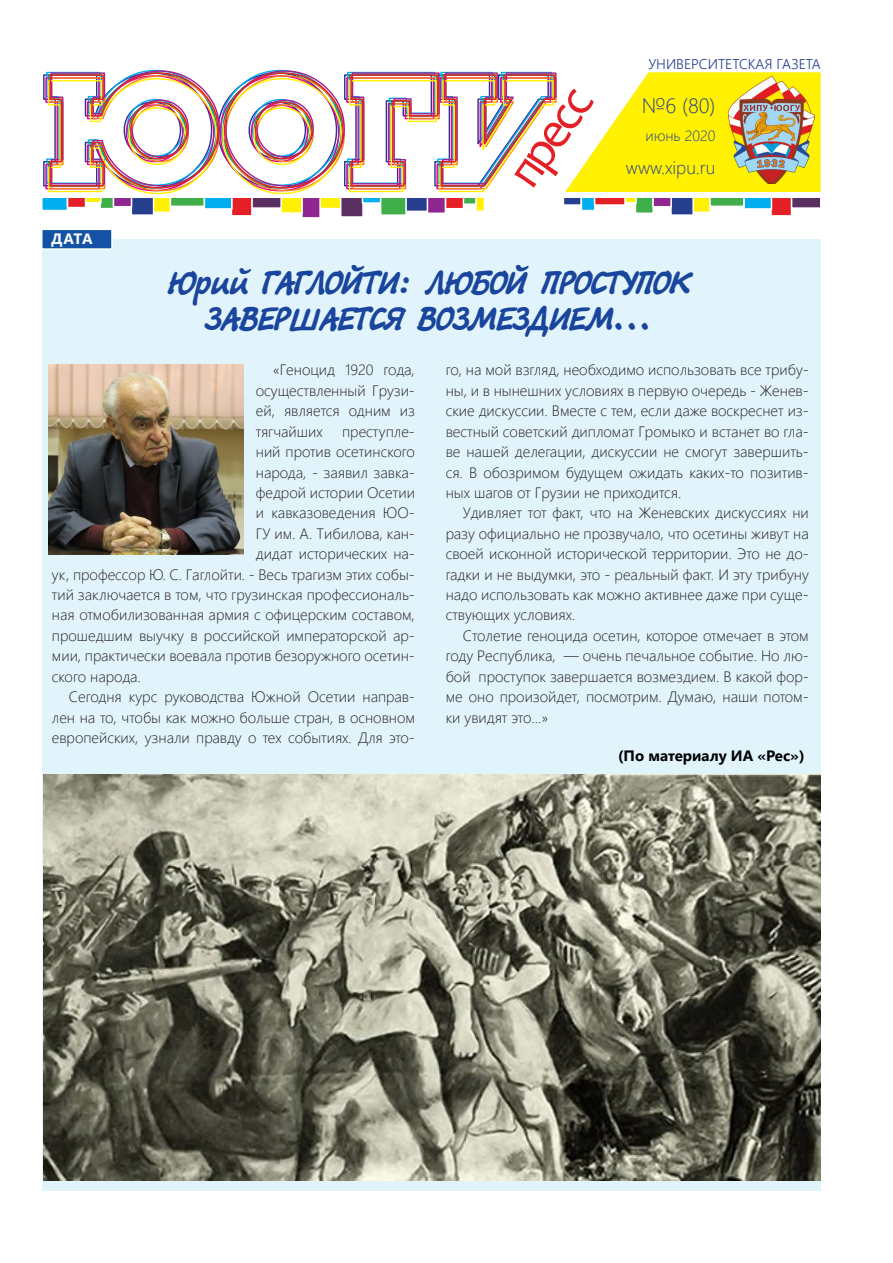
<style>
.page{position:relative;width:893px;height:1263px;background:#fff}
.page>*{position:absolute;margin:0;border:0;box-sizing:border-box;transform-origin:0 0}
.t1{font:51px "Candara";color:#e41f25}
.статьи{font:33px "Tagir CTT";color:#1a459c}
.статьи-2{font:300 21px "Segoe UI";color:#253f8e}
.статьи-3{font:300 18px "Segoe UI";color:#253f8e}
.статьи-4{font:300 15px/20.4px "Segoe UI";color:#231f20;text-align:justify}
.статьи-5{font:700 15px "Segoe UI";color:#000}
.статьи-6{font:300 15px "Segoe UI";color:#253f8e}
.статьи-7{font:700 15px "Segoe UI";color:#fff}
.статьи-8{font:300 14.1px "Segoe UI";color:#253f8e}
</style>
<div class="page">
<svg style="left:42px;top:198px;width:442px;height:20px"></svg>
<svg style="left:564px;top:72px;width:257px;height:144px"></svg>
<svg style="left:47px;top:77px;width:440px;height:118px"></svg>
<img style="left:49px;top:72px;width:507px;height:117px">
<div style="left:543px;top:192px;width:278px;height:6px;background:#fff"></div>
<img style="left:728px;top:77px;width:87px;height:107px">
<div style="left:43px;top:239px;width:778px;height:952px;background:#e1f4fc"></div>
<div style="left:42px;top:229px;width:70px;height:20px;background:#1352a4"></div>
<div style="left:41px;top:229px;width:72px;height:21px;border:2px solid #fff"></div>
<img style="left:48px;top:364px;width:195px;height:191px">
<img style="left:44px;top:774px;width:777px;height:406px">
<p class="статьи-8" style="left:648px;top:51px;width:174px">УНИВЕРСИТЕТСКАЯ ГАЗЕТА</p>
<p class="статьи-7" style="left:51px;top:225px;width:43px">ДАТА</p>
<p class="t1" style="left:492px;top:162px;width:112px;rotate:-55deg">пресс</p>
<p class="статьи-2" style="left:642px;top:85px;width:75px">№6 (80)</p>
<p class="статьи-6" style="left:645px;top:121px;width:72px">июнь 2020</p>
<p class="статьи-3" style="left:626px;top:151px;width:91px">www.xipu.ru</p>
<p class="статьи" style="left:168px;top:263px;width:523px">Юрий ГАГЛОЙТИ: ЛЮБОЙ ПРОСТУПОК</p>
<p class="статьи" style="left:205px;top:299px;width:450px">ЗАВЕРШАЕТСЯ ВОЗМЕЗДИЕМ...</p>
<p class="статьи-4" style="left:256px;top:358px;width:161px;text-indent:17px">«Геноцид 1920 года, осуществленный Грузи&shy;ей, является одним из тягчайших</p>
<p class="статьи-4" style="left:446px;top:358px;width:365px">го, на мой взгляд, необходимо использовать все трибу&shy;ны, и в нынешних условиях в первую очередь - Женев&shy;ские дискуссии. Вместе с тем, если даже воскреснет из&shy;вестный советский дипломат Громыко и встанет во гла&shy;ве нашей делегации, дискуссии не смогут завершить&shy;ся. В обозримом будущем ожидать каких-то позитив&shy;ных шагов от Грузии не приходится.</p>
<p class="статьи-4" style="left:446px;top:501px;width:365px;text-indent:17px">Удивляет тот факт, что на Женевских дискуссиях ни разу официально не прозвучало, что осетины живут на своей исконной исторической территории. Это не до&shy;гадки и не выдумки, это - реальный факт. И эту трибуну надо использовать как можно активнее даже при суще&shy;ствующих условиях.</p>
<p class="статьи-4" style="left:446px;top:624px;width:365px;text-indent:17px">Столетие геноцида осетин, которое отмечает в этом году Республика, — очень печальное событие. Но лю&shy;бой проступок завершается возмездием. В какой фор&shy;ме оно произойдет, посмотрим. Думаю, наши потом&shy;ки увидят это…»</p>
<p class="статьи-5" style="left:618px;top:741px;width:188px">(По материалу ИА «Рес»)</p>
<p class="статьи-4" style="left:342px;top:420px;width:74px">преступле-</p>
<p class="статьи-4" style="left:256px;top:440px;width:161px">ний против осетинского</p>
<p class="статьи-4" style="left:256px;top:461px;width:161px">народа, - заявил завка-</p>
<p class="статьи-4" style="left:256px;top:481px;width:161px">федрой истории Осетии</p>
<p class="статьи-4" style="left:256px;top:501px;width:161px">и кавказоведения ЮО-</p>
<p class="статьи-4" style="left:256px;top:522px;width:161px">ГУ им. А. Тибилова, кан-</p>
<p class="статьи-4" style="left:256px;top:542px;width:161px">дидат исторических на-</p>
<p class="статьи-4" style="left:52px;top:563px;width:365px">ук, профессор Ю. С. Гаглойти. - Весь трагизм этих собы-</p>
<p class="статьи-4" style="left:52px;top:583px;width:365px">тий заключается в том, что грузинская профессиональ-</p>
<p class="статьи-4" style="left:52px;top:603px;width:365px">ная отмобилизованная армия с офицерским составом,</p>
<p class="статьи-4" style="left:52px;top:624px;width:365px">прошедшим выучку в российской императорской ар-</p>
<p class="статьи-4" style="left:52px;top:644px;width:365px">мии, практически воевала против безоружного осетин-</p>
<p class="статьи-4" style="left:52px;top:665px;width:91px">ского народа.</p>
<p class="статьи-4" style="left:52px;top:685px;width:365px;text-indent:17px">Сегодня курс руководства Южной Осетии направ&shy;лен на то, чтобы как можно больше стран, в основном европейских, узнали правду о тех событиях. Для это-</p>
</div>
